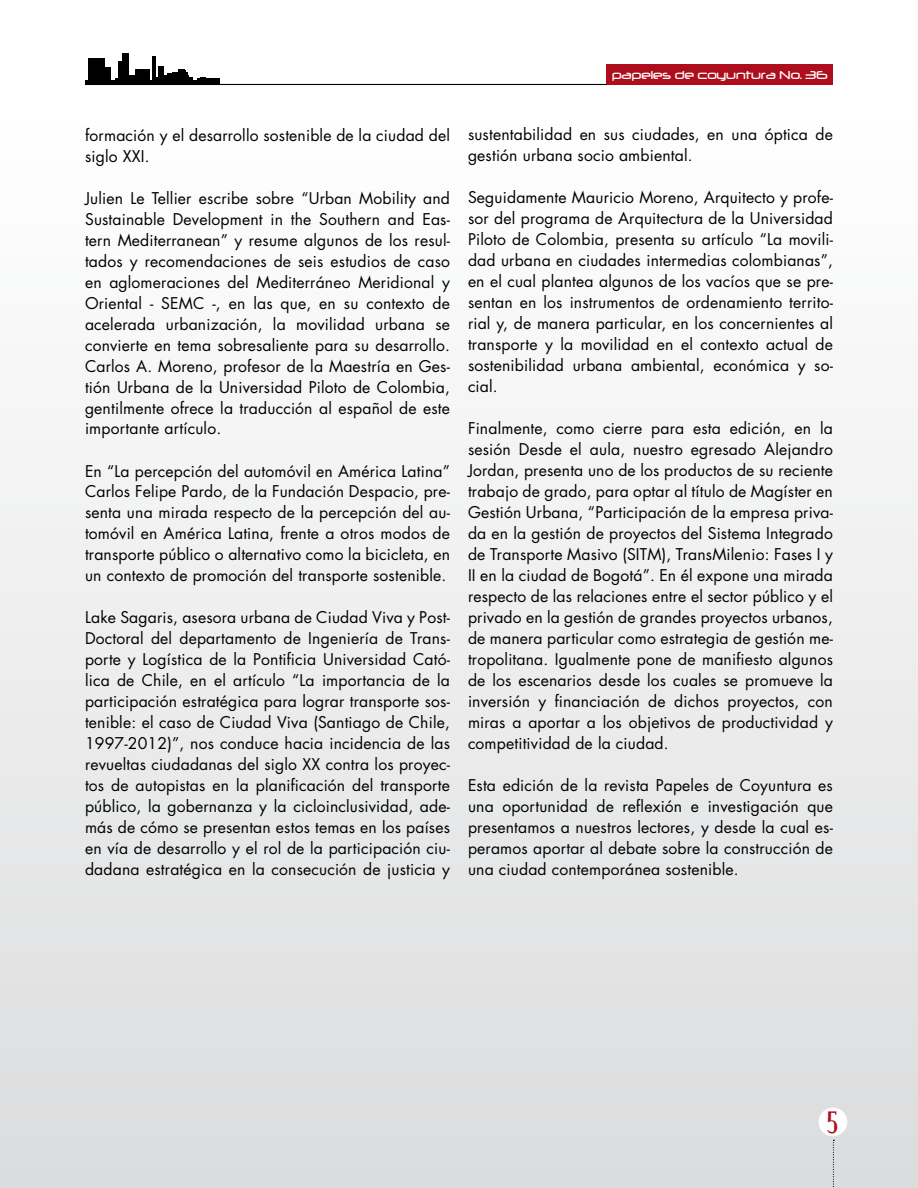
<style>
.page{position:relative;width:918px;height:1188px;background:#fff}
.page>*{position:absolute;margin:0;border:0;box-sizing:border-box;transform-origin:0 0}
.t1{font:30px "Euphorigenic";color:#ae0e1b}
.t2{font:15.75px/21px "Futura Std";letter-spacing:.01em;color:#000;text-align:justify}
.t3{font:13.5px "Neuropol";color:#fff}
</style>
<div class="page">
<div style="left:0;top:0;width:918px;height:1188px;background:linear-gradient(to bottom,#fff,#dcddde)"></div>
<div style="left:607px;top:65px;width:226px;height:20px;background:#ae0e1b"></div>
<hr style="left:85px;top:84px;width:522px;height:1px;background:#000">
<div style="left:819px;top:1108px;width:28px;height:28px;background:#fff;border-radius:50%"></div>
<svg style="left:833px;top:1140px;width:1px;height:48px"></svg>
<div style="left:85px;top:80px;width:134px;height:5px;background:#000"></div>
<div style="left:88px;top:58px;width:16px;height:27px;background:#000"></div>
<div style="left:104px;top:67px;width:6px;height:18px;background:#000"></div>
<div style="left:123px;top:53px;width:6px;height:32px;background:#000"></div>
<div style="left:118px;top:61px;width:6px;height:24px;background:#000"></div>
<div style="left:128px;top:76px;width:9px;height:9px;background:#000"></div>
<div style="left:135px;top:69px;width:14px;height:16px;background:#000"></div>
<hr style="left:153px;top:57px;width:3px;height:28px;background:#000">
<div style="left:159px;top:66px;width:5px;height:19px;background:#000"></div>
<div style="left:164px;top:76px;width:9px;height:9px;background:#000"></div>
<div style="left:167px;top:74px;width:8px;height:11px;background:#000"></div>
<div style="left:172px;top:72px;width:8px;height:13px;background:#000"></div>
<div style="left:178px;top:69px;width:7px;height:16px;background:#000"></div>
<hr style="left:183px;top:71px;width:3px;height:14px;background:#000">
<svg style="left:186px;top:73px;width:16px;height:7px"></svg>
<div style="left:200px;top:77px;width:6px;height:8px;background:#000"></div>
<div style="left:206px;top:79px;width:13px;height:6px;background:#000"></div>
<p class="t3" style="left:612px;top:68px;width:217px">papeles de coyuntura No. 36</p>
<p class="t2" style="left:85px;top:124px;width:366px">formación y el desarrollo sostenible de la ciudad del siglo XXI.</p>
<p class="t2" style="left:85px;top:187px;width:367px">Julien Le Tellier escribe sobre “Urban Mobility and Sustainable Development in the Southern and Eas&shy;tern Mediterranean” y resume algunos de los resul&shy;tados y recomendaciones de seis estudios de caso en aglomeraciones del Mediterráneo Meridional y Oriental - SEMC -, en las que, en su contexto de acelerada urbanización, la movilidad urbana se convierte en tema sobresaliente para su desarrollo.<br>Carlos A. Moreno, profesor de la Maestría en Ges&shy;tión Urbana de la Universidad Piloto de Colombia, gentilmente ofrece la traducción al español de este importante artículo.</p>
<p class="t2" style="left:85px;top:460px;width:366px">En “La percepción del automóvil en América Latina” Carlos Felipe Pardo, de la Fundación Despacio, pre&shy;senta una mirada respecto de la percepción del au&shy;tomóvil en América Latina, frente a otros modos de transporte público o alternativo como la bicicleta, en un contexto de promoción del transporte sostenible.</p>
<p class="t2" style="left:85px;top:607px;width:366px">Lake Sagaris, asesora urbana de Ciudad Viva y Post-Doctoral del departamento de Ingeniería de Trans&shy;porte y Logística de la Pontificia Universidad Cató&shy;lica de Chile, en el artículo “La importancia de la participación estratégica para lograr transporte sos&shy;tenible: el caso de Ciudad Viva (Santiago de Chile, 1997-2012)”, nos conduce hacia incidencia de las revueltas ciudadanas del siglo XX contra los proyec&shy;tos de autopistas en la planificación del transporte público, la gobernanza y la cicloinclusividad, ade&shy;más de cómo se presentan estos temas en los países en vía de desarrollo y el rol de la participación ciu&shy;dadana estratégica en la consecución de justicia y</p>
<p class="t2" style="left:468px;top:124px;width:366px">sustentabilidad en sus ciudades, en una óptica de gestión urbana socio ambiental.</p>
<p class="t2" style="left:468px;top:187px;width:366px">Seguidamente Mauricio Moreno, Arquitecto y profe&shy;sor del programa de Arquitectura de la Universidad Piloto de Colombia, presenta su artículo “La movili&shy;dad urbana en ciudades intermedias colombianas”, en el cual plantea algunos de los vacíos que se pre&shy;sentan en los instrumentos de ordenamiento territo&shy;rial y, de manera particular, en los concernientes al transporte y la movilidad en el contexto actual de sostenibilidad urbana ambiental, económica y so&shy;cial.</p>
<p class="t2" style="left:468px;top:418px;width:367px">Finalmente, como cierre para esta edición, en la sesión Desde el aula, nuestro egresado Alejandro Jordan, presenta uno de los productos de su reciente trabajo de grado, para optar al título de Magíster en Gestión Urbana, “Participación de la empresa priva&shy;da en la gestión de proyectos del Sistema Integrado de Transporte Masivo (SITM), TransMilenio: Fases I y II en la ciudad de Bogotá”. En él expone una mirada respecto de las relaciones entre el sector público y el privado en la gestión de grandes proyectos urbanos, de manera particular como estrategia de gestión me&shy;tropolitana. Igualmente pone de manifiesto algunos de los escenarios desde los cuales se promueve la inversión y financiación de dichos proyectos, con miras a aportar a los objetivos de productividad y competitividad de la ciudad.</p>
<p class="t2" style="left:468px;top:775px;width:366px">Esta edición de la revista Papeles de Coyuntura es una oportunidad de reflexión e investigación que presentamos a nuestros lectores, y desde la cual es&shy;peramos aportar al debate sobre la construcción de una ciudad contemporánea sostenible.</p>
<h1 class="t1" style="left:827px;top:1108px;width:12px">5</h1>
</div>
